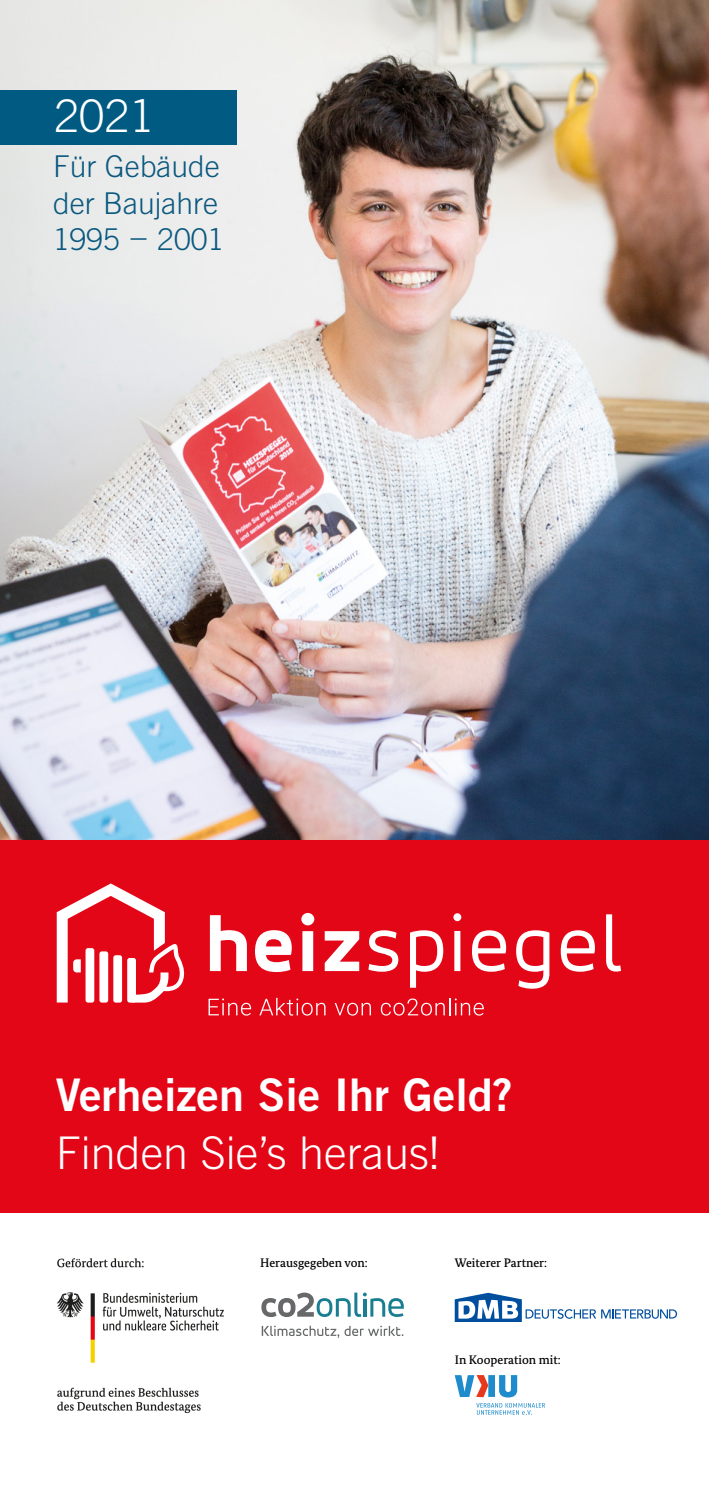
<style>
.page{position:relative;width:709px;height:1489px;background:#fff}
.page>*{position:absolute;margin:0;border:0;box-sizing:border-box;transform-origin:0 0}
.t1{font:300 45px "Trade Gothic LT Std";color:#fff}
.t2{font:45px "Trade Gothic LT Std Bd 2";color:#fff}
.t3{font:300 30px/36px "Trade Gothic LT Std";color:#0a587f}
.t4{font:500 12.25px "Bundes Serif";color:#000}
.s1{font-family:"Roboto"}
</style>
<div class="page">
<img style="left:0;top:0;width:709px;height:840px">
<div style="left:0;top:840px;width:709px;height:373px;background:#e30617"></div>
<svg style="left:261px;top:1292px;width:143px;height:24px"></svg>
<svg style="left:262px;top:1325px;width:141px;height:12px"></svg>
<svg style="left:210px;top:915px;width:37px;height:56px"></svg>
<svg style="left:255px;top:930px;width:37px;height:42px"></svg>
<svg style="left:301px;top:912px;width:13px;height:59px"></svg>
<svg style="left:325px;top:931px;width:34px;height:40px"></svg>
<svg style="left:368px;top:930px;width:30px;height:41px"></svg>
<svg style="left:410px;top:930px;width:33px;height:57px"></svg>
<svg style="left:453px;top:913px;width:8px;height:58px"></svg>
<svg style="left:472px;top:930px;width:34px;height:41px"></svg>
<svg style="left:516px;top:930px;width:33px;height:58px"></svg>
<svg style="left:560px;top:930px;width:35px;height:41px"></svg>
<svg style="left:606px;top:914px;width:15px;height:57px"></svg>
<svg style="left:208px;top:998px;width:43px;height:17px"></svg>
<svg style="left:259px;top:997px;width:66px;height:18px"></svg>
<svg style="left:335px;top:1002px;width:36px;height:13px"></svg>
<svg style="left:381px;top:998px;width:103px;height:17px"></svg>
<svg style="left:57px;top:883px;width:128px;height:119px"></svg>
<img style="left:56px;top:1258px;width:168px;height:156px">
<svg style="left:455px;top:1292px;width:222px;height:29px"></svg>
<svg style="left:455px;top:1375px;width:90px;height:39px"></svg>
<div style="left:0;top:90px;width:237px;height:55px;background:#005a81"></div>
<h1 class="t1" style="left:54px;top:90px;width:102px">2021</h1>
<h2 class="t3" style="left:53px;top:148px;width:172px">Für Gebäude der Baujahre<br>1995 <span class="s1">–</span> 2001</h2>
<h1 class="t2" style="left:56px;top:1066px;width:459px">Verheizen Sie Ihr Geld?</h1>
<h1 class="t1" style="left:56px;top:1125px;width:385px">Finden Sie’s heraus!</h1>
<p class="t4" style="left:260px;top:1255px;width:109px">Herausgegeben von:</p>
<p class="t4" style="left:455px;top:1255px;width:94px">Weiterer Partner:</p>
<p class="t4" style="left:455px;top:1352px;width:107px">In Kooperation mit:</p>
</div>
